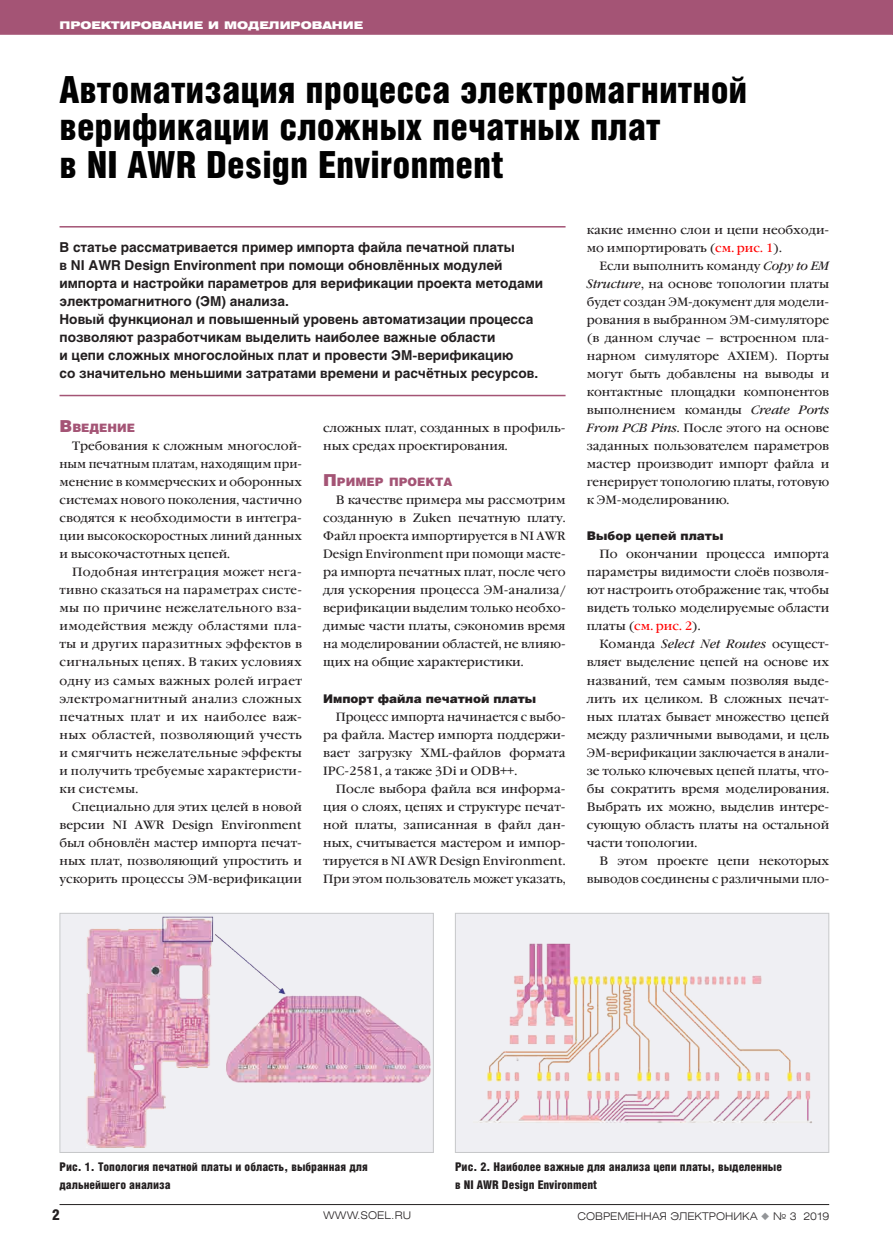
<style>
.page{position:relative;width:893px;height:1251px;background:#fff}
.page>*{position:absolute;margin:0;border:0;box-sizing:border-box;transform-origin:0 0}
.t1{font:37.5px/37.5px "Helios Cond Black C";color:#010101}
.t2{font:15px "Helios Cond Black C";color:#231f20}
.t3{font:700 13.5px/18px "Helios C";color:#231f20}
.t4{font:12px/18px "Garamond Book C";color:#231f20;text-align:justify}
.t5{font:12px/18px "Helios Cond Black C";color:#231f20}
.t6{font:12px "Helios Black C";color:#231f20}
.t7{font:11.55px "Helios Black C";color:#a45475}
.t8{font:10.5px "Helios Ext Light C";color:#231f20}
.t9{font:10.5px "Helios Ext Black C";color:#fff}
.s1{font-size:16.5px}
.s2{color:#f00}
.s3{font-style:italic}
.s4{color:#939598}
</style>
<div class="page">
<div style="left:0;top:0;width:893px;height:35px;background:#a45475"></div>
<hr style="left:60px;top:1203px;width:769px;height:1px;background:#231f20">
<hr style="left:60px;top:395px;width:506px;height:1px;background:#a45475">
<hr style="left:60px;top:226px;width:506px;height:1px;background:#a45475">
<img style="left:62px;top:914px;width:370px;height:236px">
<div style="left:60px;top:912px;width:374px;height:240px;border:1px solid #c7c8ca"></div>
<div style="left:455px;top:913px;width:374px;height:239px;background:#efeff3"></div>
<img style="left:479px;top:943px;width:333px;height:180px">
<div style="left:455px;top:912px;width:374px;height:240px;border:1px solid #c7c8ca"></div>
<p class="t9" style="left:60px;top:19px;width:305px">Проектирование и моделирование</p>
<h1 class="t1" style="left:60px;top:70px;width:689px">Автоматизация процесса электромагнитной верификации сложных печатных плат<br>в NI AWR Design Environment</h1>
<p class="t3" style="left:60px;top:238px;width:485px">В статье рассматривается пример импорта файла печатной платы<br>в NI AWR Design Environment при помощи обновлённых модулей импорта и настройки параметров для верификации проекта методами электромагнитного (ЭМ) анализа.<br>Новый функционал и повышенный уровень автоматизации процесса позволяют разработчикам выделить наиболее важные области<br>и цепи сложных многослойных плат и провести ЭМ-верификацию<br>со значительно меньшими затратами времени и расчётных ресурсов.</p>
<p class="t7" style="left:60px;top:421px;width:77px"><span class="s1">В</span>ведение</p>
<p class="t4" style="left:60px;top:437px;width:244px;text-indent:13px">Требования к сложным многослой&shy;ным печатным платам, находящим при&shy;менение в коммерческих и оборонных системах нового поколения, частично сводятся к необходимости в интегра&shy;ции высокоскоростных линий данных и высокочастотных цепей.</p>
<p class="t4" style="left:60px;top:563px;width:244px;text-indent:13px">Подобная интеграция может нега&shy;тивно сказаться на параметрах систе&shy;мы по причине нежелательного вза&shy;имодействия между областями пла&shy;ты и других паразитных эффектов в сигнальных цепях. В таких условиях одну из самых важных ролей играет электромагнитный анализ сложных печатных плат и их наиболее важ&shy;ных областей, позволяющий учесть и смягчить нежелательные эффекты и получить требуемые характеристи&shy;ки системы.</p>
<p class="t4" style="left:60px;top:797px;width:244px;text-indent:13px">Специально для этих целей в новой версии NI AWR Design Environment был обновлён мастер импорта печат&shy;ных плат, позволяющий упростить и ускорить процессы ЭМ-верификации</p>
<p class="t4" style="left:323px;top:419px;width:244px">сложных плат, созданных в профиль&shy;ных средах проектирования.</p>
<p class="t7" style="left:323px;top:475px;width:131px"><span class="s1">П</span>ример проекта</p>
<p class="t4" style="left:323px;top:491px;width:244px;text-indent:13px">В качестве примера мы рассмотрим созданную в Zuken печатную плату.<br>Файл проекта импортируется в NI AWR Design Environment при помощи масте&shy;ра импорта печатных плат, после чего для ускорения процесса ЭМ-анализа/ верификации выделим только необхо&shy;димые части платы, сэкономив время на моделировании областей, не влияю&shy;щих на общие характеристики.</p>
<p class="t6" style="left:323px;top:690px;width:215px">Импорт файла печатной платы</p>
<p class="t4" style="left:323px;top:707px;width:244px;text-indent:13px">Процесс импорта начинается с выбо&shy;ра файла. Мастер импорта поддержи&shy;вает загрузку XML-файлов формата IPC-2581, а также 3Di и ODB++.</p>
<p class="t4" style="left:323px;top:779px;width:244px;text-indent:13px">После выбора файла вся информа&shy;ция о слоях, цепях и структуре печат&shy;ной платы, записанная в файл дан&shy;ных, считывается мастером и импор&shy;тируется в NI AWR Design Environment.<br>При этом пользователь может указать,</p>
<p class="t4" style="left:587px;top:221px;width:244px">какие именно слои и цепи необходи&shy;мо импортировать (<span class="s2">см. рис. 1</span>).</p>
<p class="t4" style="left:587px;top:257px;width:244px;text-indent:13px">Если выполнить команду <span class="s3">Copy to EM Structure</span>, на основе топологии платы будет создан ЭМ-документ для модели&shy;рования в выбранном ЭМ-симуляторе (в данном случае – встроенном пла&shy;нарном симуляторе AXIEM). Порты могут быть добавлены на выводы и контактные площадки компонентов выполнением команды <span class="s3">Create Ports From PCB Pins</span>. После этого на основе заданных пользователем параметров мастер производит импорт файла и генерирует топологию платы, готовую к ЭМ-моделированию.</p>
<p class="t6" style="left:587px;top:528px;width:138px">Выбор цепей платы</p>
<p class="t4" style="left:587px;top:545px;width:244px;text-indent:13px">По окончании процесса импорта параметры видимости слоёв позволя&shy;ют настроить отображение так, чтобы видеть только моделируемые области платы (<span class="s2">см. рис. 2</span>).</p>
<p class="t4" style="left:587px;top:635px;width:244px;text-indent:13px">Команда <span class="s3">Select Net Routes</span> осущест&shy;вляет выделение цепей на основе их названий, тем самым позволяя выде&shy;лить их целиком. В сложных печат&shy;ных платах бывает множество цепей между различными выводами, и цель ЭМ-верификации заключается в анали&shy;зе только ключевых цепей платы, что&shy;бы сократить время моделирования.<br>Выбрать их можно, выделив интере&shy;сующую область платы на остальной части топологии.</p>
<p class="t4" style="left:587px;top:851px;width:244px;text-align:right">В этом проекте цепи некоторых выводов соединены с различными пло-</p>
<p class="t5" style="left:60px;top:1157px;width:310px">Рис. 1. Топология печатной платы и область, выбранная для дальнейшего анализа</p>
<p class="t5" style="left:455px;top:1157px;width:329px">Рис. 2. Наиболее важные для анализа цепи платы, выделенные в NI AWR Design Environment</p>
<p class="t2" style="left:52px;top:1205px;width:9px">2</p>
<p class="t8" style="left:323px;top:1208px;width:89px">WWW.SOEL.RU</p>
<p class="t8" style="left:578px;top:1208px;width:253px">СОВРЕМЕННАЯ ЭЛЕКТРОНИКА <span class="s4">◆</span> № 3 2019</p>
</div>
